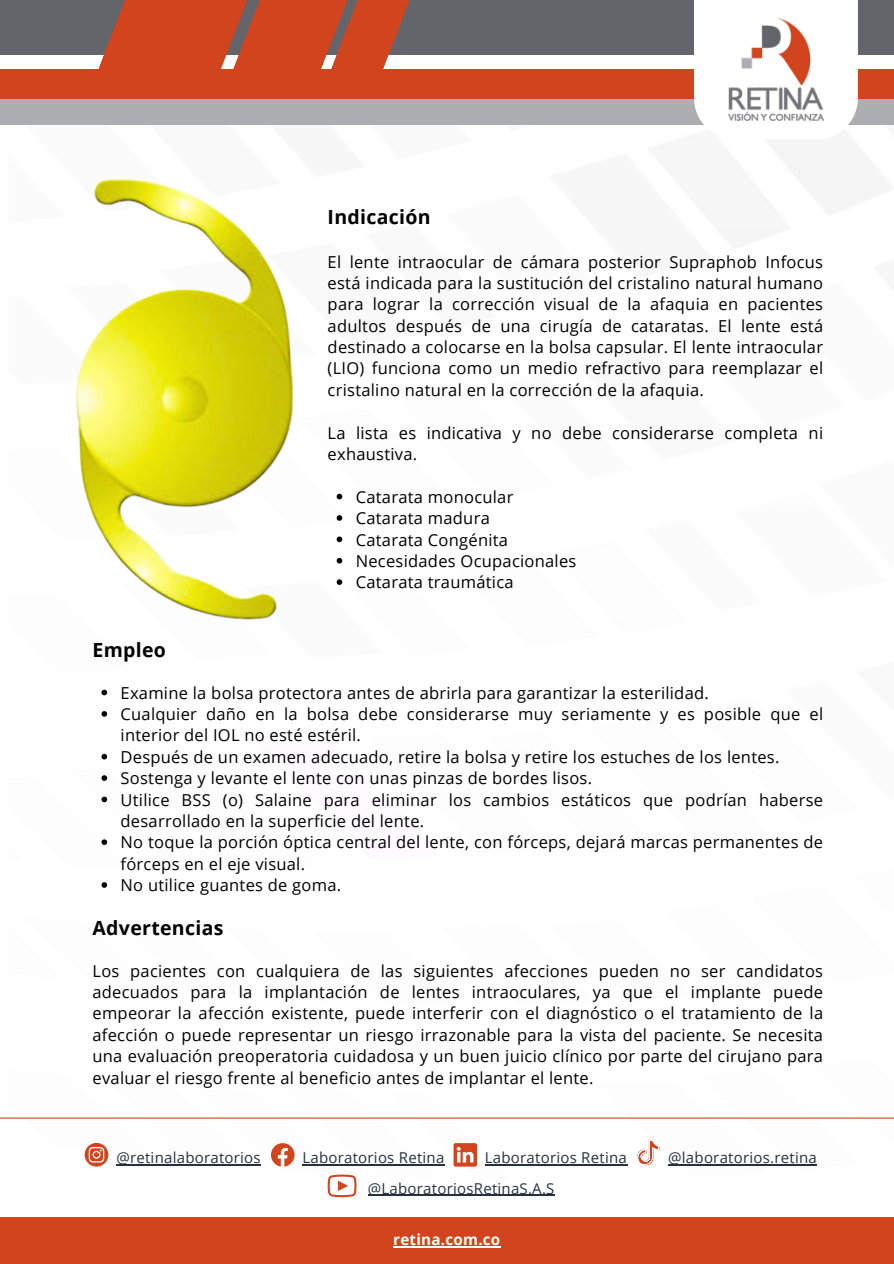
<style>
.page{position:relative;width:894px;height:1264px;background:#fff}
.page>*{position:absolute;margin:0;border:0;box-sizing:border-box;transform-origin:0 0}
.t1{font:700 19.5px "Open Sans";letter-spacing:.015em;color:#000}
.t2{font:16.5px/21.3px "Open Sans";letter-spacing:.015em;color:#000}
.t3{font:700 15.15px "Open Sans";letter-spacing:.015em;color:#fff}
.t4{font:15px "Open Sans";letter-spacing:.015em;color:#253141}
</style>
<div class="page">
<div style="left:0;top:0;width:893px;height:55px;background:#63656a"></div>
<svg style="left:98px;top:0;width:312px;height:69px"></svg>
<div style="left:0;top:69px;width:893px;height:31px;background:#d1441d"></div>
<div style="left:0;top:99px;width:893px;height:26px;background:#adaeb2"></div>
<div style="left:694px;top:0;width:163px;height:137px;background:#fff"></div>
<img style="left:728px;top:19px;width:94px;height:101px">
<div style="left:0;top:1217px;width:893px;height:46px;background:#d1441d"></div>
<svg style="left:85px;top:1142px;width:23px;height:24px"></svg>
<svg style="left:271px;top:1143px;width:23px;height:23px"></svg>
<svg style="left:453px;top:1143px;width:24px;height:23px"></svg>
<svg style="left:637px;top:1139px;width:22px;height:27px"></svg>
<svg style="left:327px;top:1174px;width:29px;height:22px"></svg>
<hr style="left:0;top:1117px;width:893px;height:1px;background:#d1441d">
<svg style="left:336px;top:494px;width:6px;height:5px"></svg>
<svg style="left:336px;top:515px;width:6px;height:6px"></svg>
<svg style="left:336px;top:536px;width:6px;height:6px"></svg>
<svg style="left:336px;top:558px;width:6px;height:5px"></svg>
<svg style="left:336px;top:579px;width:6px;height:6px"></svg>
<img style="left:76px;top:178px;width:218px;height:442px">
<hr style="left:116px;top:1164px;width:145px;height:1px;background:#253141">
<hr style="left:393px;top:1245px;width:107px;height:1px;background:#fff">
<hr style="left:302px;top:1164px;width:142px;height:1px;background:#253141">
<hr style="left:485px;top:1164px;width:142px;height:1px;background:#253141">
<hr style="left:668px;top:1164px;width:148px;height:1px;background:#253141">
<hr style="left:368px;top:1194px;width:186px;height:1px;background:#253141">
<svg style="left:101px;top:689px;width:6px;height:6px"></svg>
<svg style="left:101px;top:711px;width:6px;height:5px"></svg>
<svg style="left:101px;top:753px;width:6px;height:6px"></svg>
<svg style="left:101px;top:775px;width:6px;height:5px"></svg>
<svg style="left:101px;top:796px;width:6px;height:6px"></svg>
<svg style="left:101px;top:839px;width:6px;height:6px"></svg>
<svg style="left:101px;top:882px;width:6px;height:5px"></svg>
<p class="t1" style="left:327px;top:203px;width:105px">Indicación</p>
<p class="t2" style="left:327px;top:250px;width:497px;text-align:justify">El lente intraocular de cámara posterior Supraphob Infocus está indicada para la sustitución del cristalino natural humano para lograr la corrección visual de la afaquia en pacientes adultos después de una cirugía de cataratas. El lente está destinado a colocarse en la bolsa capsular. El lente intraocular (LIO) funciona como un medio refractivo para reemplazar el cristalino natural en la corrección de la afaquia.</p>
<h1 class="t2" style="left:327px;top:421px;width:497px">La lista es indicativa y no debe considerarse completa ni exhaustiva.</h1>
<p class="t2" style="left:355px;top:485px;width:159px">Catarata monocular</p>
<p class="t2" style="left:355px;top:507px;width:136px">Catarata madura</p>
<p class="t2" style="left:355px;top:528px;width:154px">Catarata Congénita</p>
<p class="t2" style="left:355px;top:550px;width:222px">Necesidades Ocupacionales</p>
<p class="t2" style="left:355px;top:571px;width:159px">Catarata traumática</p>
<p class="t1" style="left:92px;top:636px;width:75px">Empleo</p>
<p class="t2" style="left:120px;top:681px;width:589px">Examine la bolsa protectora antes de abrirla para garantizar la esterilidad.</p>
<p class="t2" style="left:120px;top:703px;width:704px">Cualquier daño en la bolsa debe considerarse muy seriamente y es posible que el interior del IOL no esté estéril.</p>
<h1 class="t2" style="left:120px;top:745px;width:660px">Después de un examen adecuado, retire la bolsa y retire los estuches de los lentes.</h1>
<p class="t2" style="left:120px;top:767px;width:473px">Sostenga y levante el lente con unas pinzas de bordes lisos.</p>
<p class="t2" style="left:120px;top:788px;width:704px">Utilice BSS (o) Salaine para eliminar los cambios estáticos que podrían haberse desarrollado en la superficie del lente.</p>
<p class="t2" style="left:120px;top:831px;width:704px">No toque la porción óptica central del lente, con fórceps, dejará marcas permanentes de fórceps en el eje visual.</p>
<p class="t2" style="left:120px;top:874px;width:222px">No utilice guantes de goma.</p>
<p class="t1" style="left:92px;top:914px;width:132px">Advertencias</p>
<p class="t2" style="left:92px;top:959px;width:732px;text-align:justify">Los pacientes con cualquiera de las siguientes afecciones pueden no ser candidatos adecuados para la implantación de lentes intraoculares, ya que el implante puede empeorar la afección existente, puede interferir con el diagnóstico o el tratamiento de la afección o puede representar un riesgo irrazonable para la vista del paciente. Se necesita una evaluación preoperatoria cuidadosa y un buen juicio clínico por parte del cirujano para evaluar el riesgo frente al beneficio antes de implantar el lente.</p>
<p class="t4" style="left:116px;top:1147px;width:146px">@retinalaboratorios</p>
<p class="t4" style="left:302px;top:1147px;width:143px">Laboratorios Retina</p>
<p class="t4" style="left:485px;top:1147px;width:143px">Laboratorios Retina</p>
<p class="t4" style="left:668px;top:1147px;width:150px">@laboratorios.retina</p>
<p class="t4" style="left:368px;top:1177px;width:188px">@LaboratoriosRetinaS.A.S</p>
<h1 class="t3" style="left:393px;top:1228px;width:109px">retina.com.co</h1>
</div>
